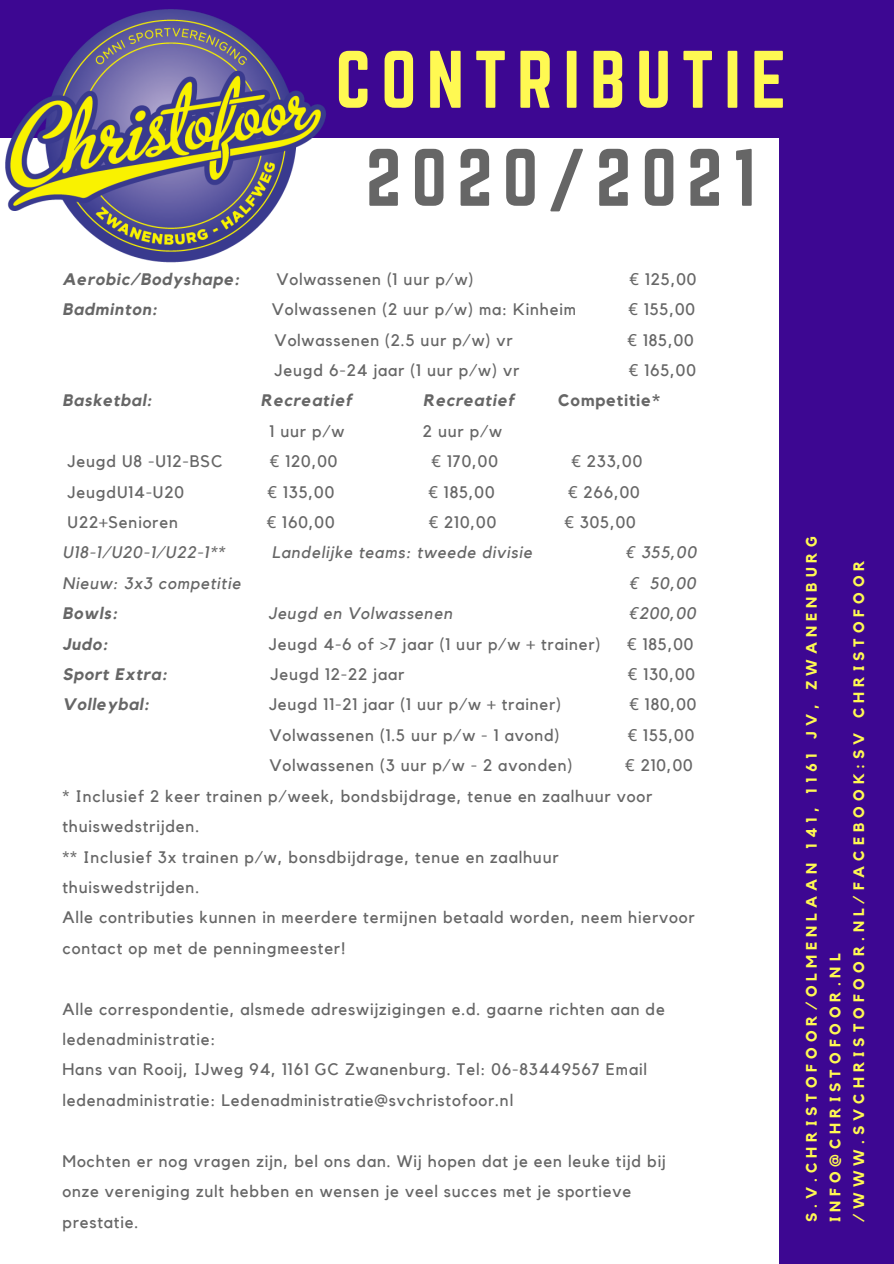
<style>
.page{position:relative;width:894px;height:1264px;background:#fff}
.page>*{position:absolute;margin:0;border:0;box-sizing:border-box;transform-origin:0 0}
.t1{font:71.25px "Norwester";letter-spacing:.14em;color:#fff952}
.t2{font:71.25px "Norwester";letter-spacing:.14em;color:#666}
.t3{font:16.65px/30.5px "Kollektif";letter-spacing:.05em;color:#666}
.t4{font:italic 16.65px "Kollektif";letter-spacing:.05em;color:#666}
.t5{font:italic 700 16.65px "Kollektif";letter-spacing:.05em;color:#666}
.t6{font:700 16.65px "Kollektif";letter-spacing:.05em;color:#666}
.t7{font:700 15.15px/23.7px "Kollektif";letter-spacing:.33em;color:#fff952}
.s1{font-family:"Noto Sans"}
</style>
<div class="page">
<div style="left:0;top:0;width:893px;height:1263px;background:#3d0792"></div>
<div style="left:0;top:138px;width:778px;height:1125px;background:#fff"></div>
<img style="left:5px;top:10px;width:321px;height:252px">
<h1 class="t1" style="left:335px;top:45px;width:452px">CONTRIBUTIE</h1>
<h1 class="t2" style="left:366px;top:143px;width:391px">2020/2021</h1>
<p class="t5" style="left:62px;top:271px;width:178px">Aerobic/Bodyshape:</p>
<p class="t3" style="left:276px;top:264px;width:198px">Volwassenen (1 uur p/w)</p>
<p class="t3" style="left:629px;top:264px;width:68px"><span class="s1">€</span> 125,00</p>
<p class="t5" style="left:62px;top:301px;width:96px">Badminton:</p>
<p class="t3" style="left:272px;top:295px;width:305px">Volwassenen (2 uur p/w) ma: Kinheim</p>
<p class="t3" style="left:628px;top:295px;width:68px"><span class="s1">€</span> 155,00</p>
<p class="t3" style="left:274px;top:325px;width:239px">Volwassenen (2.5 uur p/w) vr</p>
<p class="t3" style="left:627px;top:325px;width:68px"><span class="s1">€</span> 185,00</p>
<p class="t3" style="left:274px;top:355px;width:246px">Jeugd 6-24 jaar (1 uur p/w) vr</p>
<p class="t3" style="left:628px;top:355px;width:69px"><span class="s1">€</span> 165,00</p>
<p class="t5" style="left:62px;top:393px;width:91px">Basketbal:</p>
<p class="t5" style="left:261px;top:393px;width:92px">Recreatief</p>
<p class="t5" style="left:423px;top:393px;width:92px">Recreatief</p>
<p class="t6" style="left:558px;top:393px;width:103px">Competitie*</p>
<p class="t3" style="left:269px;top:416px;width:76px">1 uur p/w</p>
<p class="t3" style="left:423px;top:416px;width:81px">2 uur p/w</p>
<p class="t3" style="left:68px;top:447px;width:156px">Jeugd U8 -U12-BSC</p>
<p class="t3" style="left:270px;top:447px;width:69px"><span class="s1">€</span> 120,00</p>
<p class="t3" style="left:431px;top:447px;width:68px"><span class="s1">€</span> 170,00</p>
<p class="t3" style="left:571px;top:447px;width:72px"><span class="s1">€</span> 233,00</p>
<p class="t3" style="left:68px;top:477px;width:118px">JeugdU14-U20</p>
<p class="t3" style="left:267px;top:477px;width:68px"><span class="s1">€</span> 135,00</p>
<p class="t3" style="left:428px;top:477px;width:68px"><span class="s1">€</span> 185,00</p>
<p class="t3" style="left:568px;top:477px;width:73px"><span class="s1">€</span> 266,00</p>
<p class="t3" style="left:68px;top:507px;width:112px">U22+Senioren</p>
<p class="t3" style="left:267px;top:507px;width:69px"><span class="s1">€</span> 160,00</p>
<p class="t3" style="left:428px;top:507px;width:69px"><span class="s1">€</span> 210,00</p>
<p class="t3" style="left:564px;top:507px;width:73px"><span class="s1">€</span> 305,00</p>
<p class="t4" style="left:62px;top:545px;width:163px">U18-1/U20-1/U22-1**</p>
<p class="t4" style="left:272px;top:545px;width:261px">Landelijke teams: tweede divisie</p>
<p class="t4" style="left:625px;top:545px;width:72px"><span class="s1">€</span> 355,00</p>
<p class="t4" style="left:62px;top:575px;width:179px">Nieuw: 3x3 competitie</p>
<p class="t4" style="left:629px;top:575px;width:68px"><span class="s1">€</span> 50,00</p>
<p class="t5" style="left:62px;top:605px;width:56px">Bowls:</p>
<p class="t4" style="left:268px;top:605px;width:185px">Jeugd en Volwassenen</p>
<p class="t4" style="left:628px;top:605px;width:68px"><span class="s1">€</span>200,00</p>
<p class="t5" style="left:62px;top:636px;width:47px">Judo:</p>
<p class="t3" style="left:269px;top:629px;width:333px">Jeugd 4-6 of &gt;7 jaar (1 uur p/w + trainer)</p>
<p class="t3" style="left:627px;top:629px;width:68px"><span class="s1">€</span> 185,00</p>
<p class="t5" style="left:62px;top:666px;width:106px">Sport Extra:</p>
<p class="t3" style="left:270px;top:659px;width:135px">Jeugd 12-22 jaar</p>
<p class="t3" style="left:627px;top:659px;width:69px"><span class="s1">€</span> 130,00</p>
<p class="t5" style="left:62px;top:697px;width:88px">Volleybal:</p>
<p class="t3" style="left:269px;top:690px;width:294px">Jeugd 11-21 jaar (1 uur p/w + trainer)</p>
<p class="t3" style="left:629px;top:690px;width:68px"><span class="s1">€</span> 180,00</p>
<p class="t3" style="left:269px;top:720px;width:291px">Volwassenen (1.5 uur p/w - 1 avond)</p>
<p class="t3" style="left:627px;top:720px;width:68px"><span class="s1">€</span> 155,00</p>
<p class="t3" style="left:269px;top:751px;width:304px">Volwassenen (3 uur p/w - 2 avonden)</p>
<p class="t3" style="left:62px;top:751px;width:633px;text-indent:562px"><span class="s1">€</span> 210,00 * Inclusief 2 keer trainen p/week, bondsbijdrage, tenue en zaalhuur voor thuiswedstrijden.<br>** Inclusief 3x trainen p/w, bonsdbijdrage, tenue en zaalhuur thuiswedstrijden.<br>Alle contributies kunnen in meerdere termijnen betaald worden, neem hiervoor contact op met de penningmeester!</p>
<p class="t3" style="left:62px;top:994px;width:603px">Alle correspondentie, alsmede adreswijzigingen e.d. gaarne richten aan de ledenadministratie:<br>Hans van Rooij, IJweg 94, 1161 GC Zwanenburg. Tel: 06-83449567 Email ledenadministratie: Ledenadministratie@svchristofoor.nl</p>
<p class="t3" style="left:62px;top:1146px;width:604px">Mochten er nog vragen zijn, bel ons dan. Wij hopen dat je een leuke tijd bij onze vereniging zult hebben en wensen je veel succes met je sportieve prestatie.</p>
<p class="t7" style="left:800px;top:1222px;width:687px;rotate:-90deg">S.V.CHRISTOFOOR/OLMENLAAN 141, 1161 JV, ZWANENBURG<br>INFO@CHRISTOFOOR.NL /WWW.SVCHRISTOFOOR.NL/FACEBOOK:SV CHRISTOFOOR</p>
</div>
